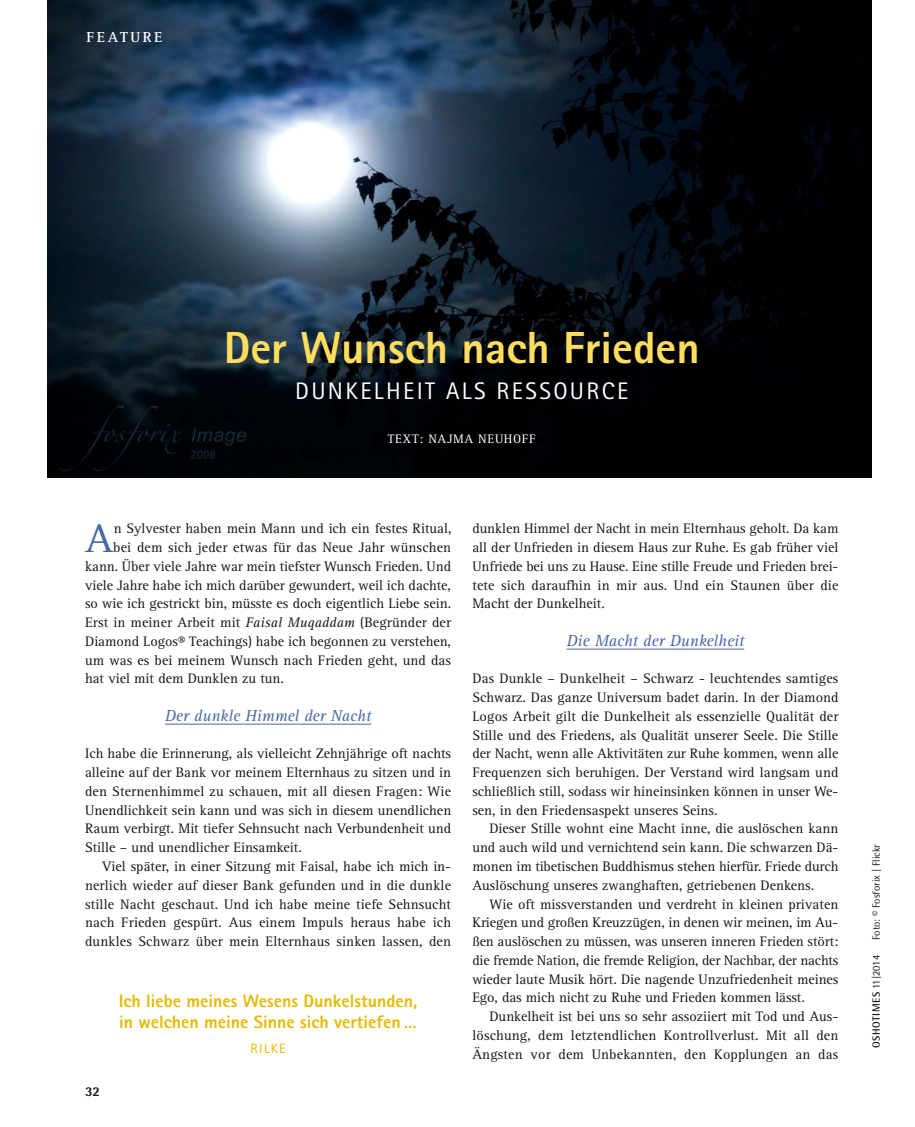
<style>
.page{position:relative;width:915px;height:1127px;background:#fff}
.page>*{position:absolute;margin:0;border:0;box-sizing:border-box;transform-origin:0 0}
.t1{font:800 45px "Rotis Sans Serif";color:#ffdd5e}
.t2{font:41.25px "Rotis Serif";color:#4867a4}
.t3{font:24px "Rotis Sans Serif";letter-spacing:.1em;color:#fff}
.t4{font:800 18px/21px "Rotis Sans Serif";color:#e7b900}
.t5{font:italic 16.5px "Rotis Serif";color:#4867a4}
.t6{font:700 15px "Rotis Serif";letter-spacing:.165em;color:#fff}
.t7{font:14.25px/18.8px "Rotis Serif";color:#181716;text-align:justify}
.t8{font:13.5px "Rotis Sans Serif";letter-spacing:.1em;color:#e7b900}
.t9{font:800 13.5px "Rotis Semi Sans";color:#181716}
.t10{font:12.75px "Rotis Serif";letter-spacing:.05em;color:#fff}
.t11{font:10.5px "Rotis Semi Sans";color:#181716}
.t12{font:700 10.5px "Rotis Semi Sans";letter-spacing:.055em;color:#181716}
.s1{font-style:italic}
.s2{font-weight:400}
</style>
<div class="page">
<img style="left:48px;top:0;width:822px;height:477px">
<hr style="left:165px;top:724px;width:206px;height:1px;background:#4867a4">
<hr style="left:566px;top:649px;width:178px;height:1px;background:#4867a4">
<p class="t6" style="left:87px;top:31px;width:77px">FEATURE</p>
<p class="t1" style="left:223px;top:332px;width:477px">Der Wunsch nach Frieden</p>
<p class="t3" style="left:295px;top:383px;width:334px">DUNKELHEIT ALS RESSOURCE</p>
<p class="t10" style="left:387px;top:434px;width:149px">TEXT: NAJMA NEUHOFF</p>
<p class="t2" style="left:85px;top:523px;width:30px">A</p>
<p class="t7" style="left:114px;top:520px;width:339px">n Sylvester haben mein Mann und ich ein festes Ritual,</p>
<p class="t7" style="left:113px;top:539px;width:339px">bei dem sich jeder etwas für das Neue Jahr wünschen</p>
<p class="t7" style="left:85px;top:558px;width:367px">kann. Über viele Jahre war mein tiefster Wunsch Frieden. Und</p>
<p class="t7" style="left:85px;top:577px;width:367px">viele Jahre habe ich mich darüber gewundert, weil ich dachte,</p>
<p class="t7" style="left:85px;top:595px;width:367px">so wie ich gestrickt bin, müsste es doch eigentlich Liebe sein.</p>
<p class="t7" style="left:85px;top:614px;width:367px">Erst in meiner Arbeit mit <span class="s1">Faisal Muqaddam</span> (Begründer der</p>
<p class="t7" style="left:85px;top:633px;width:367px">Diamond Logos® Teachings) habe ich begonnen zu verstehen,</p>
<p class="t7" style="left:85px;top:652px;width:367px">um was es bei meinem Wunsch nach Frieden geht, und das</p>
<p class="t7" style="left:85px;top:670px;width:200px">hat viel mit dem Dunklen zu tun.</p>
<p class="t5" style="left:165px;top:709px;width:208px">Der dunkle Himmel der Nacht</p>
<p class="t7" style="left:85px;top:745px;width:367px">Ich habe die Erinnerung, als vielleicht Zehnjährige oft nachts</p>
<p class="t7" style="left:85px;top:764px;width:367px">alleine auf der Bank vor meinem Elternhaus zu sitzen und in</p>
<p class="t7" style="left:85px;top:783px;width:367px">den Sternenhimmel zu schauen, mit all diesen Fragen: Wie</p>
<p class="t7" style="left:85px;top:802px;width:367px">Unendlichkeit sein kann und was sich in diesem unendlichen</p>
<p class="t7" style="left:85px;top:820px;width:367px">Raum verbirgt. Mit tiefer Sehnsucht nach Verbundenheit und</p>
<p class="t7" style="left:85px;top:839px;width:218px">Stille – und unendlicher Einsamkeit.</p>
<p class="t7" style="left:102px;top:858px;width:350px">Viel später, in einer Sitzung mit Faisal, habe ich mich in-</p>
<p class="t7" style="left:85px;top:877px;width:367px">nerlich wieder auf dieser Bank gefunden und in die dunkle</p>
<p class="t7" style="left:85px;top:895px;width:367px">stille Nacht geschaut. Und ich habe meine tiefe Sehnsucht</p>
<p class="t7" style="left:85px;top:914px;width:367px">nach Frieden gespürt. Aus einem Impuls heraus habe ich</p>
<p class="t7" style="left:85px;top:933px;width:367px">dunkles Schwarz über mein Elternhaus sinken lassen, den</p>
<p class="t9" style="left:85px;top:1086px;width:17px">32</p>
<p class="t4" style="left:119px;top:992px;width:300px">Ich liebe meines Wesens Dunkelstunden, in welchen meine Sinne sich vertiefen …</p>
<p class="t8" style="left:250px;top:1044px;width:36px">RILKE</p>
<p class="t7" style="left:472px;top:521px;width:367px">dunklen Himmel der Nacht in mein Elternhaus geholt. Da kam all der Unfrieden in diesem Haus zur Ruhe. Es gab früher viel Unfriede bei uns zu Hause. Eine stille Freude und Frieden brei&shy;tete sich daraufhin in mir aus. Und ein Staunen über die Macht der Dunkelheit.</p>
<p class="t5" style="left:566px;top:634px;width:179px">Die Macht der Dunkelheit</p>
<p class="t7" style="left:472px;top:670px;width:367px">Das Dunkle – Dunkelheit – Schwarz - leuchtendes samtiges</p>
<p class="t7" style="left:472px;top:689px;width:367px">Schwarz. Das ganze Universum badet darin. In der Diamond</p>
<p class="t7" style="left:472px;top:708px;width:367px">Logos Arbeit gilt die Dunkelheit als essenzielle Qualität der</p>
<p class="t7" style="left:472px;top:727px;width:367px">Stille und des Friedens, als Qualität unserer Seele. Die Stille</p>
<p class="t7" style="left:472px;top:745px;width:367px">der Nacht, wenn alle Aktivitäten zur Ruhe kommen, wenn alle</p>
<p class="t7" style="left:472px;top:764px;width:367px">Frequenzen sich beruhigen. Der Verstand wird langsam und</p>
<p class="t7" style="left:472px;top:783px;width:367px">schließlich still, sodass wir hineinsinken können in unser We-</p>
<p class="t7" style="left:472px;top:802px;width:246px">sen, in den Friedensaspekt unseres Seins.</p>
<p class="t7" style="left:489px;top:820px;width:350px">Dieser Stille wohnt eine Macht inne, die auslöschen kann</p>
<p class="t7" style="left:472px;top:839px;width:367px">und auch wild und vernichtend sein kann. Die schwarzen Dä-</p>
<p class="t7" style="left:472px;top:858px;width:367px">monen im tibetischen Buddhismus stehen hierfür. Friede durch</p>
<p class="t7" style="left:472px;top:877px;width:343px">Auslöschung unseres zwanghaften, getriebenen Denkens.</p>
<p class="t7" style="left:489px;top:896px;width:350px">Wie oft missverstanden und verdreht in kleinen privaten</p>
<p class="t7" style="left:472px;top:914px;width:367px">Kriegen und großen Kreuzzügen, in denen wir meinen, im Au-</p>
<p class="t7" style="left:472px;top:933px;width:367px">ßen auslöschen zu müssen, was unseren inneren Frieden stört:</p>
<p class="t7" style="left:472px;top:952px;width:367px">die fremde Nation, die fremde Religion, der Nachbar, der nachts</p>
<p class="t7" style="left:472px;top:971px;width:367px">wieder laute Musik hört. Die nagende Unzufriedenheit meines</p>
<p class="t7" style="left:472px;top:989px;width:334px">Ego, das mich nicht zu Ruhe und Frieden kommen lässt.</p>
<p class="t7" style="left:489px;top:1008px;width:350px">Dunkelheit ist bei uns so sehr assoziiert mit Tod und Aus-</p>
<p class="t7" style="left:472px;top:1027px;width:367px">löschung, dem letztendlichen Kontrollverlust. Mit all den</p>
<p class="t7" style="left:472px;top:1046px;width:367px">Ängsten vor dem Unbekannten, den Kopplungen an das</p>
<p class="t11" style="left:872px;top:940px;width:98px;rotate:-90deg">Foto: © Fosforix | Flickr</p>
<p class="t12" style="left:872px;top:1048px;width:95px;rotate:-90deg">OSHOTIMES <span class="s2">11|2014</span></p>
</div>
